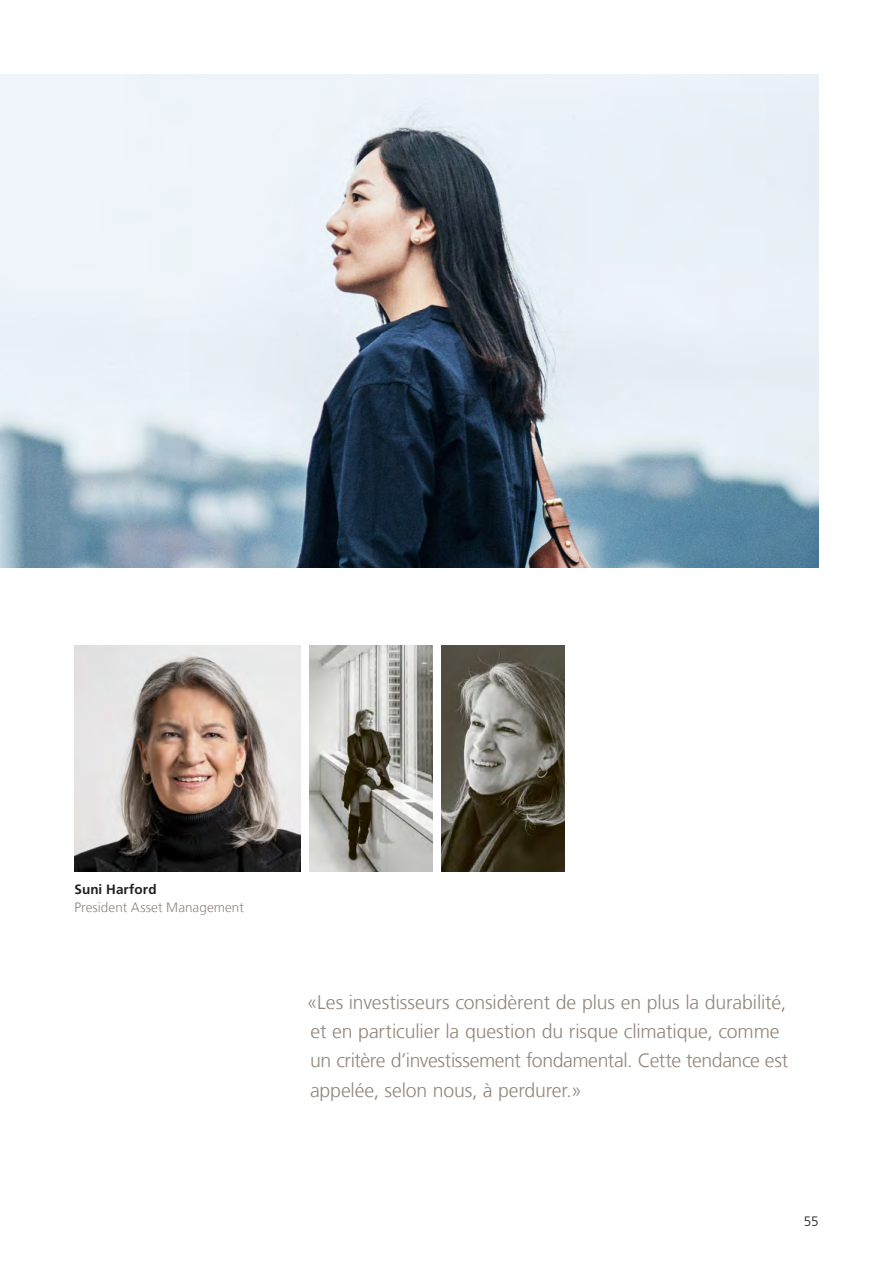
<style>
.page{position:relative;width:893px;height:1263px;background:#fff}
.page>*{position:absolute;margin:0;border:0;box-sizing:border-box;transform-origin:0 0}
.t1{font:300 19.5px/29.2px "Frutiger LT Com";letter-spacing:-.01em;color:#92857b}
.GEB_caption_-_positi{font:300 13.5px "Frutiger LT Com";letter-spacing:.005em;color:#92857b}
.GEB_caption_-_name{font:700 13.5px "Frutiger LT Com";letter-spacing:.005em;color:#231f20}
.t2{font:300 13.5px "Frutiger LT Com";color:#231f20}
</style>
<div class="page">
<img style="left:0;top:74px;width:819px;height:493px">
<img style="left:442px;top:646px;width:122px;height:225px">
<img style="left:310px;top:646px;width:122px;height:225px">
<img style="left:74px;top:646px;width:226px;height:225px">
<p class="GEB_caption_-_name" style="left:74px;top:882px;width:84px">Suni Harford</p>
<p class="GEB_caption_-_positi" style="left:74px;top:900px;width:171px">President Asset Management</p>
<p class="t1" style="left:307px;top:987px;width:483px">«Les investisseurs considèrent de plus en plus la durabilité, et en particulier la question du risque climatique, comme un critère d’investissement fondamental. Cette tendance est appelée, selon nous, à perdurer.»</p>
<p class="t2" style="left:804px;top:1213px;width:16px">55</p>
</div>
